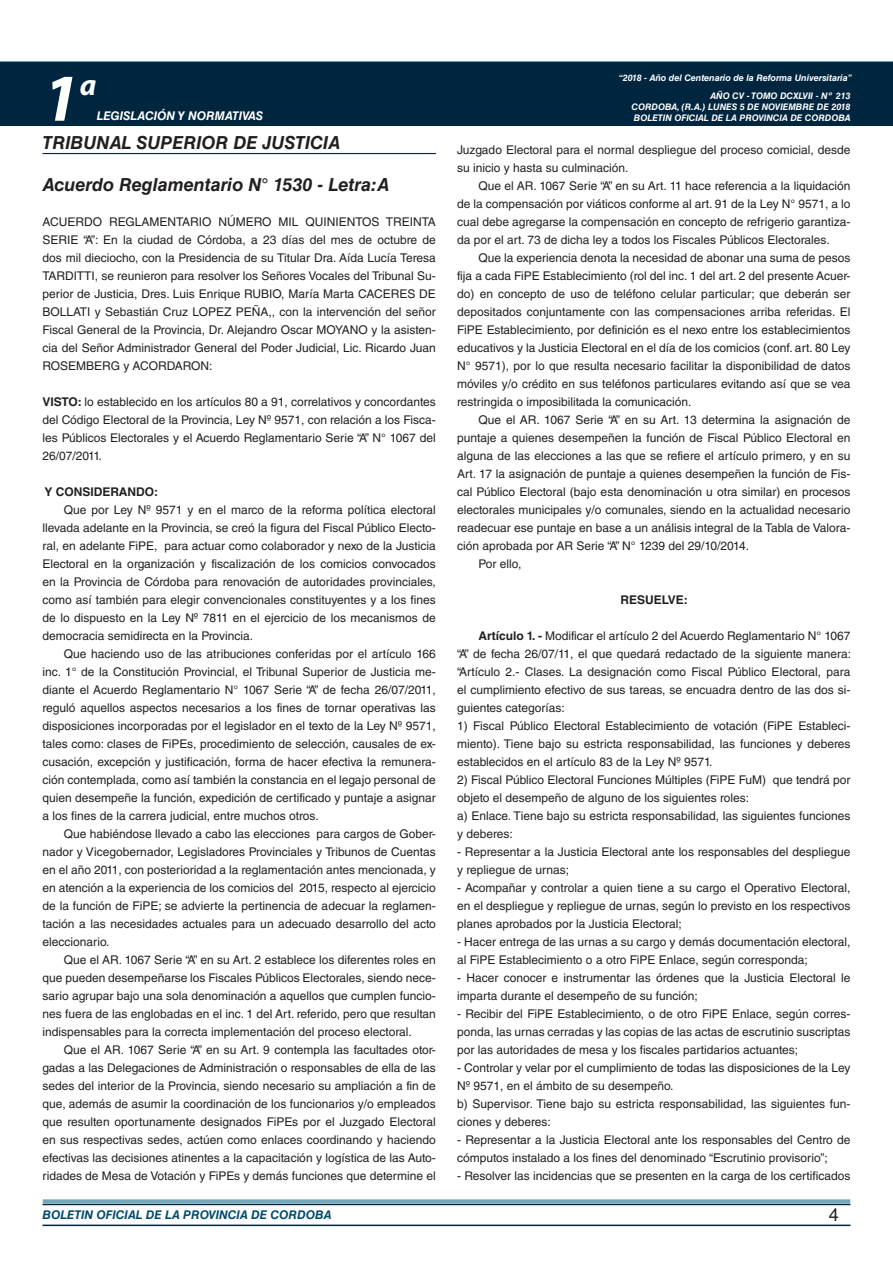
<style>
.page{position:relative;width:893px;height:1263px;background:#fff}
.page>*{position:absolute;margin:0;border:0;box-sizing:border-box;transform-origin:0 0}
.t1{font:italic 700 67.5px "Myriad Pro";color:#fff}
.t2{font:italic 700 30px "Myriad Pro";color:#fff}
.NOMBRE_DE_MINISTERIO{font:italic 700 18px "Helvetica LT Std";color:#231f20}
.t3{font:18px "Helvetica LT Std";color:#231f20}
.TEXTO_BASE{font:12px/18px "Helvetica LT Std";color:#231f20;text-align:justify}
.t4{font:italic 700 12px "Helvetica LT Std";color:#004b6c}
.t5{font:italic 700 12px "Helvetica LT Std";color:#fff}
.TEXTO_BASE-2{font:700 12px "Helvetica LT Std";color:#231f20}
.RESUELVE{font:700 12px "Helvetica LT Std";color:#231f20}
.t6{font:italic 700 9px/10.8px "Helvetica LT Std";color:#fff;text-align:justify}
.s1{font-weight:700}
</style>
<div class="page">
<div style="left:0;top:61px;width:893px;height:6px;background:#73a5b8"></div>
<div style="left:0;top:62px;width:893px;height:64px;background:#00263f"></div>
<hr style="left:43px;top:1224px;width:807px;height:2px;background:#00263f">
<div style="left:42px;top:1198px;width:809px;height:8px;background:#fff;opacity:.75"></div>
<hr style="left:43px;top:153px;width:393px;height:1px;background:#00263f">
<h1 class="t1" style="left:43px;top:54px;width:38px">1</h1>
<h2 class="t2" style="left:80px;top:66px;width:18px">a</h2>
<p class="t5" style="left:97px;top:109px;width:168px">LEGISLACIÓN Y NORMATIVAS</p>
<p class="NOMBRE_DE_MINISTERIO" style="left:43px;top:131px;width:299px">TRIBUNAL SUPERIOR DE JUSTICIA</p>
<p class="NOMBRE_DE_MINISTERIO" style="left:43px;top:174px;width:348px">Acuerdo Reglamentario N° 1530 - Letra:A</p>
<p class="TEXTO_BASE" style="left:43px;top:213px;width:395px">ACUERDO REGLAMENTARIO NÚMERO MIL QUINIENTOS TREINTA SERIE “A”: En la ciudad de Córdoba, a 23 días del mes de octubre de dos mil dieciocho, con la Presidencia de su Titular Dra. Aída Lucía Teresa TARDITTI, se reunieron para resolver los Señores Vocales del Tribunal Su&shy;perior de Justicia, Dres. Luis Enrique RUBIO, María Marta CACERES DE BOLLATI y Sebastián Cruz LOPEZ PEÑA,, con la intervención del señor Fiscal General de la Provincia, Dr. Alejandro Oscar MOYANO y la asisten&shy;cia del Señor Administrador General del Poder Judicial, Lic. Ricardo Juan ROSEMBERG y ACORDARON:</p>
<p class="TEXTO_BASE" style="left:43px;top:393px;width:395px"><span class="s1">VISTO:</span> lo establecido en los artículos 80 a 91, correlativos y concordantes del Código Electoral de la Provincia, Ley Nº 9571, con relación a los Fisca&shy;les Públicos Electorales y el Acuerdo Reglamentario Serie “A” N° 1067 del 26/07/2011.</p>
<p class="TEXTO_BASE-2" style="left:44px;top:484px;width:115px">Y CONSIDERANDO:</p>
<p class="TEXTO_BASE" style="left:43px;top:501px;width:395px;text-indent:21px">Que por Ley Nº 9571 y en el marco de la reforma política electoral llevada adelante en la Provincia, se creó la figura del Fiscal Público Electo&shy;ral, en adelante FiPE, para actuar como colaborador y nexo de la Justicia Electoral en la organización y fiscalización de los comicios convocados en la Provincia de Córdoba para renovación de autoridades provinciales, como así también para elegir convencionales constituyentes y a los fines de lo dispuesto en la Ley Nº 7811 en el ejercicio de los mecanismos de democracia semidirecta en la Provincia.</p>
<p class="TEXTO_BASE" style="left:43px;top:645px;width:395px;text-indent:21px">Que haciendo uso de las atribuciones conferidas por el artículo 166 inc. 1° de la Constitución Provincial, el Tribunal Superior de Justicia me&shy;diante el Acuerdo Reglamentario N° 1067 Serie “A” de fecha 26/07/2011, reguló aquellos aspectos necesarios a los fines de tornar operativas las disposiciones incorporadas por el legislador en el texto de la Ley Nº 9571, tales como: clases de FiPEs, procedimiento de selección, causales de ex&shy;cusación, excepción y justificación, forma de hacer efectiva la remunera&shy;ción contemplada, como así también la constancia en el legajo personal de quien desempeñe la función, expedición de certificado y puntaje a asignar a los fines de la carrera judicial, entre muchos otros.</p>
<p class="TEXTO_BASE" style="left:43px;top:825px;width:395px;text-indent:21px">Que habiéndose llevado a cabo las elecciones para cargos de Gober&shy;nador y Vicegobernador, Legisladores Provinciales y Tribunos de Cuentas en el año 2011, con posterioridad a la reglamentación antes mencionada, y en atención a la experiencia de los comicios del 2015, respecto al ejercicio de la función de FiPE; se advierte la pertinencia de adecuar la reglamen&shy;tación a las necesidades actuales para un adecuado desarrollo del acto eleccionario.</p>
<p class="TEXTO_BASE" style="left:43px;top:951px;width:395px;text-indent:21px">Que el AR. 1067 Serie “A” en su Art. 2 establece los diferentes roles en que pueden desempeñarse los Fiscales Públicos Electorales, siendo nece&shy;sario agrupar bajo una sola denominación a aquellos que cumplen funcio&shy;nes fuera de las englobadas en el inc. 1 del Art. referido, pero que resultan indispensables para la correcta implementación del proceso electoral.</p>
<p class="TEXTO_BASE" style="left:43px;top:1041px;width:395px;text-indent:21px">Que el AR. 1067 Serie “A” en su Art. 9 contempla las facultades otor&shy;gadas a las Delegaciones de Administración o responsables de ella de las sedes del interior de la Provincia, siendo necesario su ampliación a fin de que, además de asumir la coordinación de los funcionarios y/o empleados que resulten oportunamente designados FiPEs por el Juzgado Electoral en sus respectivas sedes, actúen como enlaces coordinando y haciendo efectivas las decisiones atinentes a la capacitación y logística de las Auto&shy;ridades de Mesa de Votación y FiPEs y demás funciones que determine el</p>
<p class="t6" style="left:619px;top:72px;width:235px">“2018 - Año del Centenario de la Reforma Universitaria”</p>
<p class="t6" style="left:632px;top:91px;width:220px;text-indent:79px">AÑO CV - TOMO DCXLVII - Nº 213<br>CORDOBA, (R.A.) LUNES 5 DE NOVIEMBRE DE 2018<br>BOLETIN OFICIAL DE LA PROVINCIA DE CORDOBA</p>
<p class="TEXTO_BASE" style="left:457px;top:141px;width:395px">Juzgado Electoral para el normal despliegue del proceso comicial, desde su inicio y hasta su culminación.</p>
<p class="TEXTO_BASE" style="left:457px;top:177px;width:395px;text-indent:21px">Que el AR. 1067 Serie “A” en su Art. 11 hace referencia a la liquidación de la compensación por viáticos conforme al art. 91 de la Ley N° 9571, a lo cual debe agregarse la compensación en concepto de refrigerio garantiza&shy;da por el art. 73 de dicha ley a todos los Fiscales Públicos Electorales.</p>
<p class="TEXTO_BASE" style="left:457px;top:249px;width:395px;text-indent:21px">Que la experiencia denota la necesidad de abonar una suma de pesos fija a cada FiPE Establecimiento (rol del inc. 1 del art. 2 del presente Acuer&shy;do) en concepto de uso de teléfono celular particular; que deberán ser depositados conjuntamente con las compensaciones arriba referidas. El FiPE Establecimiento, por definición es el nexo entre los establecimientos educativos y la Justicia Electoral en el día de los comicios (conf. art. 80 Ley N° 9571), por lo que resulta necesario facilitar la disponibilidad de datos móviles y/o crédito en sus teléfonos particulares evitando así que se vea restringida o imposibilitada la comunicación.</p>
<p class="TEXTO_BASE" style="left:457px;top:411px;width:395px;text-indent:21px">Que el AR. 1067 Serie “A” en su Art. 13 determina la asignación de puntaje a quienes desempeñen la función de Fiscal Público Electoral en alguna de las elecciones a las que se refiere el artículo primero, y en su Art. 17 la asignación de puntaje a quienes desempeñen la función de Fis&shy;cal Público Electoral (bajo esta denominación u otra similar) en procesos electorales municipales y/o comunales, siendo en la actualidad necesario readecuar ese puntaje en base a un análisis integral de la Tabla de Valora&shy;ción aprobada por AR Serie “A” N° 1239 del 29/10/2014.</p>
<p class="TEXTO_BASE" style="left:478px;top:555px;width:44px">Por ello,</p>
<p class="RESUELVE" style="left:620px;top:592px;width:69px">RESUELVE:</p>
<p class="TEXTO_BASE" style="left:457px;top:627px;width:395px;text-indent:21px"><span class="s1">Artículo 1. -</span> Modificar el artículo 2 del Acuerdo Reglamentario N° 1067 “A” de fecha 26/07/11, el que quedará redactado de la siguiente manera: “Artículo 2.- Clases. La designación como Fiscal Público Electoral, para el cumplimiento efectivo de sus tareas, se encuadra dentro de las dos si&shy;guientes categorías:</p>
<p class="TEXTO_BASE" style="left:457px;top:717px;width:395px">1) Fiscal Público Electoral Establecimiento de votación (FiPE Estableci&shy;miento). Tiene bajo su estricta responsabilidad, las funciones y deberes establecidos en el artículo 83 de la Ley Nº 9571.</p>
<p class="TEXTO_BASE" style="left:457px;top:771px;width:395px">2) Fiscal Público Electoral Funciones Múltiples (FiPE FuM) que tendrá por objeto el desempeño de alguno de los siguientes roles:</p>
<p class="TEXTO_BASE" style="left:457px;top:807px;width:395px">a) Enlace. Tiene bajo su estricta responsabilidad, las siguientes funciones y deberes:</p>
<p class="TEXTO_BASE" style="left:457px;top:843px;width:395px">- Representar a la Justicia Electoral ante los responsables del despliegue y repliegue de urnas;</p>
<p class="TEXTO_BASE" style="left:457px;top:879px;width:395px">- Acompañar y controlar a quien tiene a su cargo el Operativo Electoral, en el despliegue y repliegue de urnas, según lo previsto en los respectivos planes aprobados por la Justicia Electoral;</p>
<p class="TEXTO_BASE" style="left:457px;top:933px;width:395px">- Hacer entrega de las urnas a su cargo y demás documentación electoral, al FiPE Establecimiento o a otro FiPE Enlace, según corresponda;</p>
<p class="TEXTO_BASE" style="left:457px;top:969px;width:395px">- Hacer conocer e instrumentar las órdenes que la Justicia Electoral le imparta durante el desempeño de su función;</p>
<p class="TEXTO_BASE" style="left:457px;top:1005px;width:395px">- Recibir del FiPE Establecimiento, o de otro FiPE Enlace, según corres&shy;ponda, las urnas cerradas y las copias de las actas de escrutinio suscriptas por las autoridades de mesa y los fiscales partidarios actuantes;</p>
<p class="TEXTO_BASE" style="left:457px;top:1059px;width:395px">- Controlar y velar por el cumplimiento de todas las disposiciones de la Ley<br>Nº 9571, en el ámbito de su desempeño.</p>
<p class="TEXTO_BASE" style="left:457px;top:1095px;width:395px">b) Supervisor. Tiene bajo su estricta responsabilidad, las siguientes fun&shy;ciones y deberes:</p>
<p class="TEXTO_BASE" style="left:457px;top:1131px;width:395px">- Representar a la Justicia Electoral ante los responsables del Centro de cómputos instalado a los fines del denominado “Escrutinio provisorio”;</p>
<p class="TEXTO_BASE" style="left:457px;top:1167px;width:395px">- Resolver las incidencias que se presenten en la carga de los certificados</p>
<p class="t4" style="left:43px;top:1208px;width:290px">BOLETIN OFICIAL DE LA PROVINCIA DE CORDOBA</p>
<h3 class="t3" style="left:829px;top:1204px;width:12px">4</h3>
</div>
